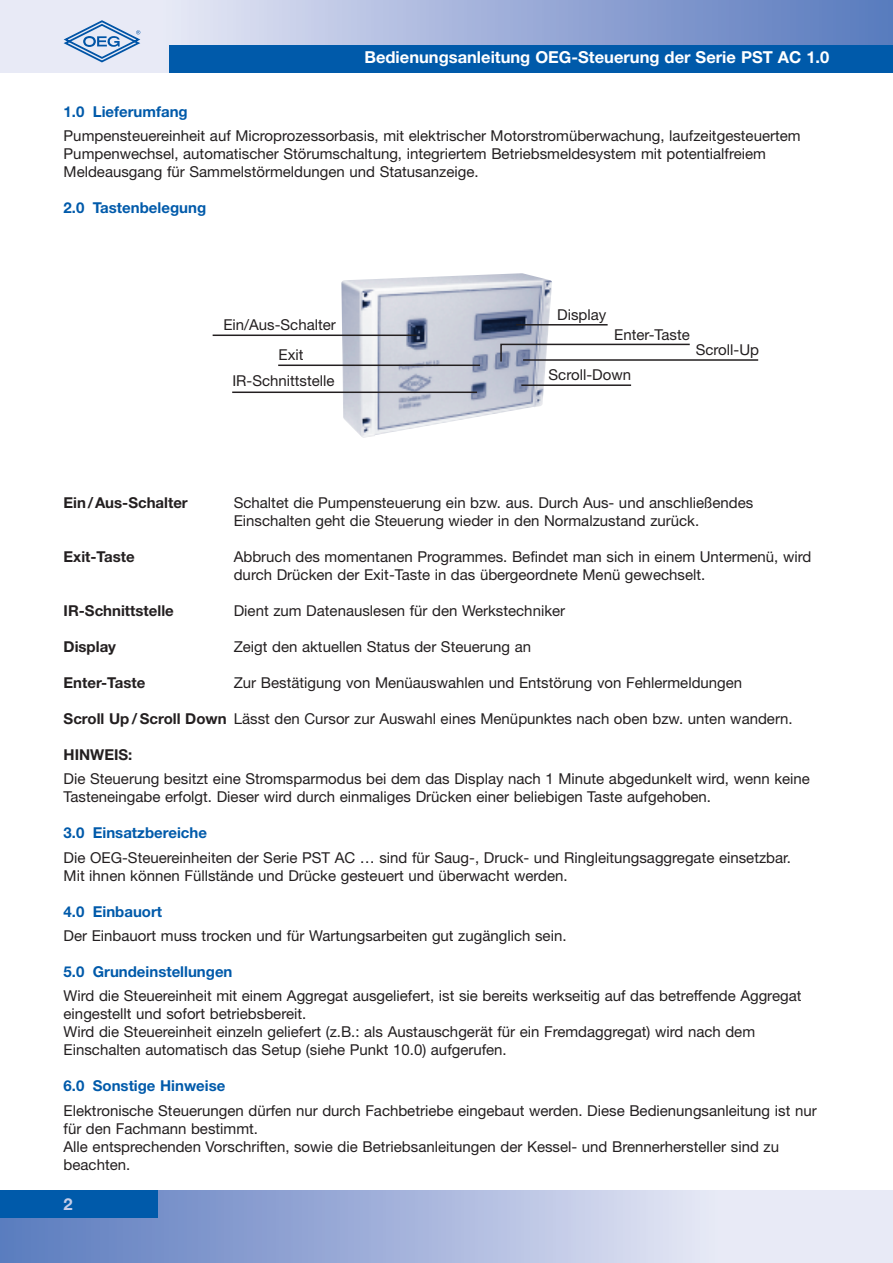
<style>
.page{position:relative;width:893px;height:1263px;background:#fff}
.page>*{position:absolute;margin:0;border:0;box-sizing:border-box;transform-origin:0 0}
.t1{font:700 16.5px "Helvetica Neue";color:#fff}
.t2{font:700 16.5px "Helvetica Neue";color:#c7cee9}
.t3{font:15px/18px "Helvetica Neue";color:#231f20}
.t4{font:700 15px "Helvetica Neue";color:#005aaa}
.t5{font:700 15px "Helvetica Neue";color:#231f20}
.s1{font-weight:700}
</style>
<div class="page">
<svg style="left:0;top:0;width:892px;height:72px;background:#acbade"></svg>
<svg style="left:0;top:1191px;width:892px;height:72px;background:#b0bde0"></svg>
<div style="left:170px;top:45px;width:722px;height:27px;background:#005aaa"></div>
<svg style="left:64px;top:20px;width:76px;height:42px;background:#afc5e2"></svg>
<div style="left:0;top:1191px;width:157px;height:27px;background:#005aaa"></div>
<img style="left:341px;top:273px;width:211px;height:165px">
<svg style="left:212px;top:323px;width:547px;height:71px"></svg>
<p class="t1" style="left:364px;top:51px;width:466px">Bedienungsanleitung OEG-Steuerung der Serie PST AC 1.0</p>
<p class="t4" style="left:64px;top:106px;width:126px">1.0 Lieferumfang</p>
<p class="t3" style="left:64px;top:129px;width:738px">Pumpensteuereinheit auf Microprozessorbasis, mit elektrischer Motorstromüberwachung, laufzeitgesteuertem<br>Pumpenwechsel, automatischer Störumschaltung, integriertem Betriebsmeldesystem mit potentialfreiem<br>Meldeausgang für Sammelstörmeldungen und Statusanzeige.</p>
<p class="t4" style="left:64px;top:203px;width:144px">2.0 Tastenbelegung</p>
<p class="t3" style="left:223px;top:317px;width:114px">Ein/Aus-Schalter</p>
<p class="t3" style="left:278px;top:347px;width:26px">Exit</p>
<p class="t3" style="left:232px;top:374px;width:104px">IR-Schnittstelle</p>
<p class="t3" style="left:557px;top:307px;width:51px">Display</p>
<p class="t3" style="left:614px;top:327px;width:77px">Enter-Taste</p>
<p class="t3" style="left:695px;top:342px;width:65px">Scroll-Up</p>
<p class="t3" style="left:548px;top:368px;width:84px">Scroll-Down</p>
<p class="t5" style="left:64px;top:497px;width:126px">Ein/Aus-Schalter</p>
<p class="t3" style="left:234px;top:495px;width:521px">Schaltet die Pumpensteuerung ein bzw. aus. Durch Aus- und anschließendes<br>Einschalten geht die Steuerung wieder in den Normalzustand zurück.</p>
<p class="t5" style="left:64px;top:551px;width:73px">Exit-Taste</p>
<p class="t3" style="left:234px;top:549px;width:579px">Abbruch des momentanen Programmes. Befindet man sich in einem Untermenü, wird durch Drücken der Exit-Taste in das übergeordnete Menü gewechselt.</p>
<p class="t5" style="left:64px;top:605px;width:112px">IR-Schnittstelle</p>
<p class="t3" style="left:234px;top:603px;width:333px">Dient zum Datenauslesen für den Werkstechniker</p>
<p class="t5" style="left:64px;top:641px;width:54px">Display</p>
<p class="t3" style="left:234px;top:639px;width:299px">Zeigt den aktuellen Status der Steuerung an</p>
<p class="t5" style="left:64px;top:677px;width:83px">Enter-Taste</p>
<p class="t3" style="left:234px;top:675px;width:510px">Zur Bestätigung von Menüauswahlen und Entstörung von Fehlermeldungen</p>
<p class="t3" style="left:64px;top:711px;width:730px"><span class="s1">Scroll Up / Scroll Down</span> Lässt den Cursor zur Auswahl eines Menüpunktes nach oben bzw. unten wandern.</p>
<p class="t5" style="left:64px;top:749px;width:70px">HINWEIS:</p>
<p class="t3" style="left:64px;top:771px;width:748px">Die Steuerung besitzt eine Stromsparmodus bei dem das Display nach 1 Minute abgedunkelt wird, wenn keine<br>Tasteneingabe erfolgt. Dieser wird durch einmaliges Drücken einer beliebigen Taste aufgehoben.</p>
<p class="t4" style="left:64px;top:828px;width:145px">3.0 Einsatzbereiche</p>
<p class="t3" style="left:64px;top:850px;width:729px">Die OEG-Steuereinheiten der Serie PST AC … sind für Saug-, Druck- und Ringleitungsaggregate einsetzbar.<br>Mit ihnen können Füllstände und Drücke gesteuert und überwacht werden.</p>
<p class="t4" style="left:64px;top:906px;width:100px">4.0 Einbauort</p>
<p class="t3" style="left:64px;top:928px;width:504px">Der Einbauort muss trocken und für Wartungsarbeiten gut zugänglich sein.</p>
<p class="t4" style="left:64px;top:966px;width:170px">5.0 Grundeinstellungen</p>
<p class="t3" style="left:64px;top:988px;width:739px">Wird die Steuereinheit mit einem Aggregat ausgeliefert, ist sie bereits werkseitig auf das betreffende Aggregat eingestellt und sofort betriebsbereit.<br>Wird die Steuereinheit einzeln geliefert (z.B.: als Austauschgerät für ein Fremdaggregat) wird nach dem Einschalten automatisch das Setup (siehe Punkt 10.0) aufgerufen.</p>
<p class="t4" style="left:64px;top:1081px;width:163px">6.0 Sonstige Hinweise</p>
<p class="t3" style="left:64px;top:1103px;width:754px">Elektronische Steuerungen dürfen nur durch Fachbetriebe eingebaut werden. Diese Bedienungsanleitung ist nur für den Fachmann bestimmt.<br>Alle entsprechenden Vorschriften, sowie die Betriebsanleitungen der Kessel- und Brennerhersteller sind zu beachten.</p>
<p class="t2" style="left:64px;top:1198px;width:11px">2</p>
</div>
